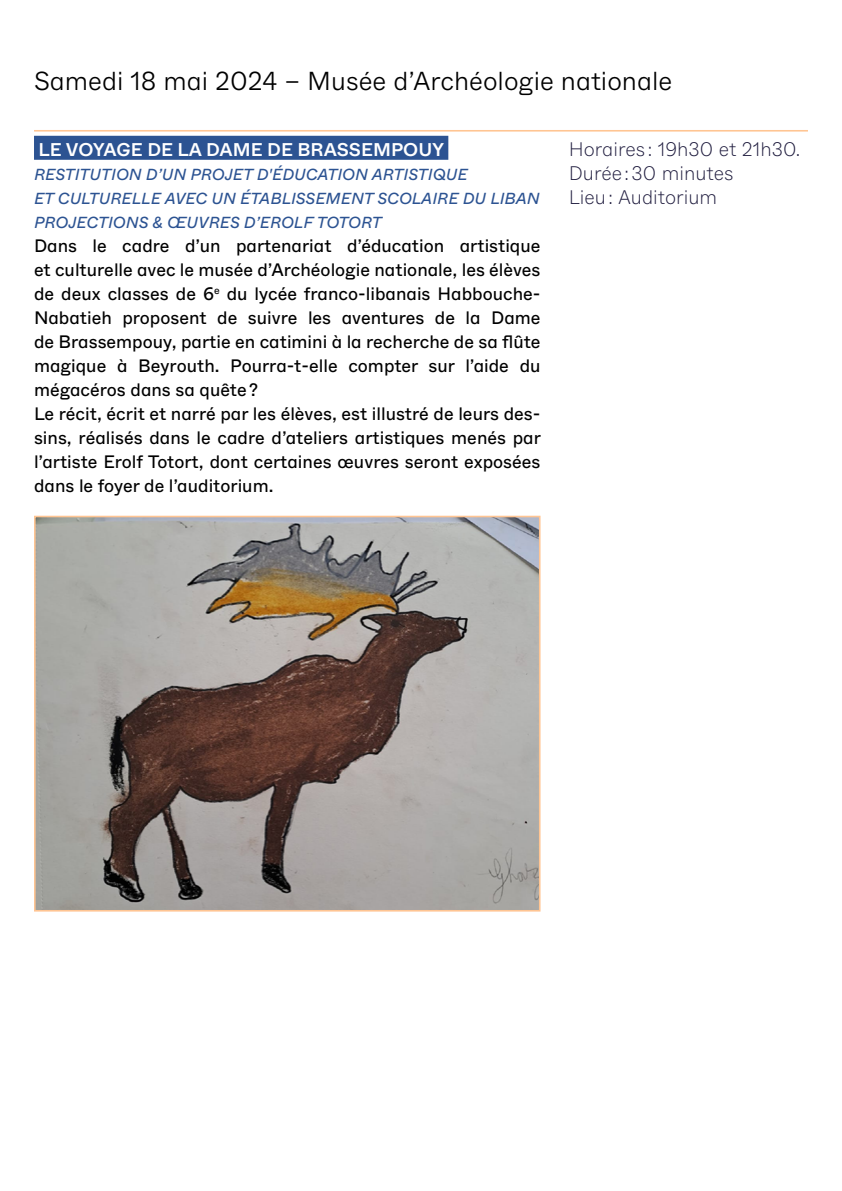
<style>
.page{position:relative;width:842px;height:1191px;background:#fff}
.page>*{position:absolute;margin:0;border:0;box-sizing:border-box;transform-origin:0 0}
.t1{font:300 26px "ABC Whyte";color:#000}
.t2{font:200 19.6px/24px "ABC Whyte";color:#1f1c3e}
.t3{font:500 18.4px "ABC Whyte";color:#fff}
.t4{font:18px/24px "ABC Whyte";color:#000}
.t5{font:italic 16px/24px "ABC Whyte";color:#2c5392}
</style>
<div class="page">
<img style="left:37px;top:519px;width:500px;height:389px">
<div style="left:34px;top:516px;width:506px;height:395px;border:2px solid #ffc593"></div>
<hr style="left:34px;top:130px;width:774px;height:2px;background:#ffc593">
<div style="left:34px;top:136px;width:414px;height:24px;background:#2c5392"></div>
<h1 class="t1" style="left:34px;top:64px;width:640px">Samedi 18 mai 2024 – Musée d’Archéologie nationale</h1>
<p class="t3" style="left:39px;top:137px;width:407px">LE VOYAGE DE LA DAME DE BRASSEMPOUY</p>
<p class="t5" style="left:34px;top:162px;width:507px">RESTITUTION D’UN PROJET D'ÉDUCATION ARTISTIQUE<br>ET CULTURELLE AVEC UN ÉTABLISSEMENT SCOLAIRE DU LIBAN<br>PROJECTIONS &amp; ŒUVRES D’EROLF TOTORT</p>
<p class="t4" style="left:34px;top:233px;width:508px">Dans le cadre d’un partenariat d’éducation artistique et culturelle avec le musée d’Archéologie nationale, les élèves de deux classes de 6<sup>e</sup> du lycée franco-libanais Habbouche-Nabatieh proposent de suivre les aventures de la Dame de Brassempouy, partie en catimini à la recherche de sa flûte magique à Beyrouth. Pourra-t-elle compter sur l’aide du mégacéros dans sa quête ?<br>Le récit, écrit et narré par les élèves, est illustré de leurs des&shy;sins, réalisés dans le cadre d’ateliers artistiques menés par l’artiste Erolf Totort, dont certaines œuvres seront exposées dans le foyer de l’auditorium.</p>
<p class="t2" style="left:569px;top:137px;width:233px">Horaires : 19h30 et 21h30.<br>Durée : 30 minutes<br>Lieu : Auditorium</p>
</div>
